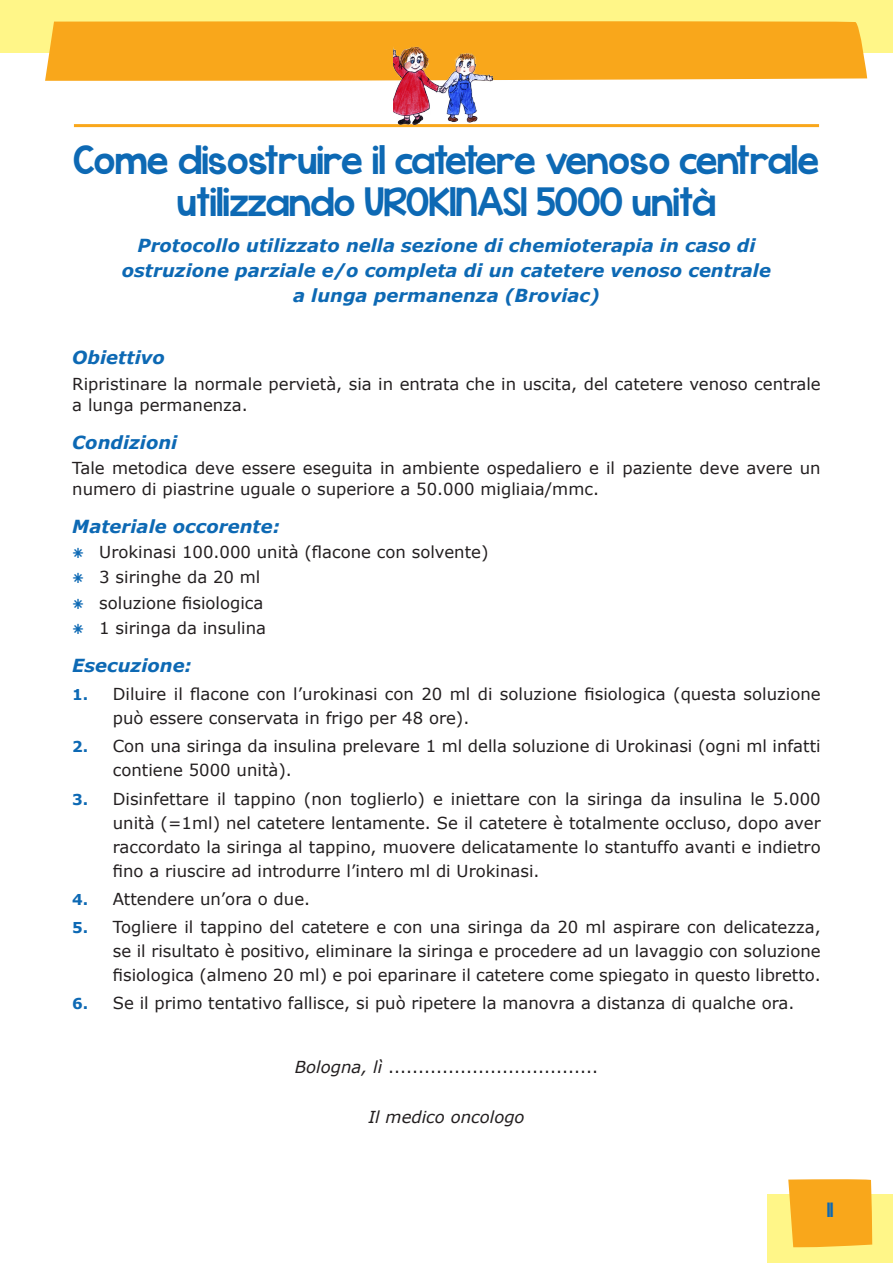
<style>
.page{position:relative;width:893px;height:1263px;background:#fff}
.page>*{position:absolute;margin:0;border:0;box-sizing:border-box;transform-origin:0 0}
.t1{font:42px "KG Whatthe Teacher Wants";color:#0d69b4}
.t2{font:21px "KG Whatthe Teacher Wants";color:#0d69b4}
.t3{font:italic 700 18px/25.2px "Verdana";color:#0d69b4;text-align:center}
.t4{font:16.5px/24px "Verdana";color:#231f20}
.t5{font:italic 16.5px "Verdana";color:#231f20}
.s1{font-weight:700;font-size:15px;color:#0d69b4}
.s2{font-style:italic}
</style>
<div class="page">
<div style="left:0;top:0;width:893px;height:52px;background:#fff688"></div>
<div style="left:767px;top:1195px;width:126px;height:68px;background:#fff688"></div>
<svg style="left:788px;top:1179px;width:84px;height:68px;background:#f9ab21"></svg>
<div style="left:45px;top:21px;width:822px;height:60px;background:#f9a71b"></div>
<hr style="left:74px;top:124px;width:745px;height:3px;background:#f9a71b">
<img style="left:394px;top:45px;width:99px;height:79px">
<h1 class="t1" style="left:74px;top:133px;width:747px">Come disostruire il catetere venoso centrale</h1>
<h1 class="t1" style="left:177px;top:176px;width:540px">utilizzando UROKINASI 5000 unità</h1>
<p class="t3" style="left:122px;top:232px;width:651px">Protocollo utilizzato nella sezione di chemioterapia in caso di ostruzione parziale e/o completa di un catetere venoso centrale a lunga permanenza (Broviac)</p>
<p class="t3" style="left:72px;top:345px;width:94px">Obiettivo</p>
<p class="t4" style="left:72px;top:373px;width:750px;line-height:21px">Ripristinare la normale pervietà, sia in entrata che in uscita, del catetere venoso centrale a lunga permanenza.</p>
<p class="t3" style="left:72px;top:429px;width:107px">Condizioni</p>
<p class="t4" style="left:72px;top:457px;width:750px;line-height:21px">Tale metodica deve essere eseguita in ambiente ospedaliero e il paziente deve avere un numero di piastrine uguale o superiore a 50.000 migliaia/mmc.</p>
<p class="t3" style="left:72px;top:513px;width:209px">Materiale occorente:</p>
<p class="t4" style="left:99px;top:539px;width:391px;line-height:25.2px">Urokinasi 100.000 unità (flacone con solvente)<br>3 siringhe da 20 ml<br>soluzione fisiologica<br>1 siringa da insulina</p>
<p class="t3" style="left:72px;top:652px;width:121px">Esecuzione:</p>
<p class="t4" style="left:113px;top:682px;width:709px;text-indent:-41px"><span class="s1">1.</span> Diluire il flacone con l’urokinasi con 20 ml di soluzione fisiologica (questa soluzione può essere conservata in frigo per 48 ore).</p>
<p class="t4" style="left:113px;top:734px;width:709px;text-indent:-41px"><span class="s1">2.</span> Con una siringa da insulina prelevare 1 ml della soluzione di Urokinasi (ogni ml infatti contiene 5000 unità).</p>
<p class="t4" style="left:113px;top:786px;width:709px;text-align:justify;text-indent:-41px"><span class="s1">3.</span> Disinfettare il tappino (non toglierlo) e iniettare con la siringa da insulina le 5.000 unità (=1ml) nel catetere lentamente. Se il catetere è totalmente occluso, dopo aver raccordato la siringa al tappino, muovere delicatamente lo stantuffo avanti e indietro fino a riuscire ad introdurre l’intero ml di Urokinasi.</p>
<p class="t4" style="left:72px;top:887px;width:239px"><span class="s1">4.</span> Attendere un’ora o due.</p>
<p class="t4" style="left:113px;top:915px;width:709px;text-align:justify;text-indent:-41px"><span class="s1">5.</span> Togliere il tappino del catetere e con una siringa da 20 ml aspirare con delicatezza, se il risultato è positivo, eliminare la siringa e procedere ad un lavaggio con soluzione fisiologica (almeno 20 ml) e poi eparinare il catetere come spiegato in questo libretto.</p>
<p class="t4" style="left:72px;top:991px;width:724px"><span class="s1">6.</span> Se il primo tentativo fallisce, si può ripetere la manovra a distanza di qualche ora.</p>
<p class="t4" style="left:295px;top:1054px;width:305px"><span class="s2">Bologna, lì</span> ...................................</p>
<p class="t5" style="left:368px;top:1106px;width:158px">Il medico oncologo</p>
<p class="t2" style="left:827px;top:1197px;width:8px">11</p>
</div>
